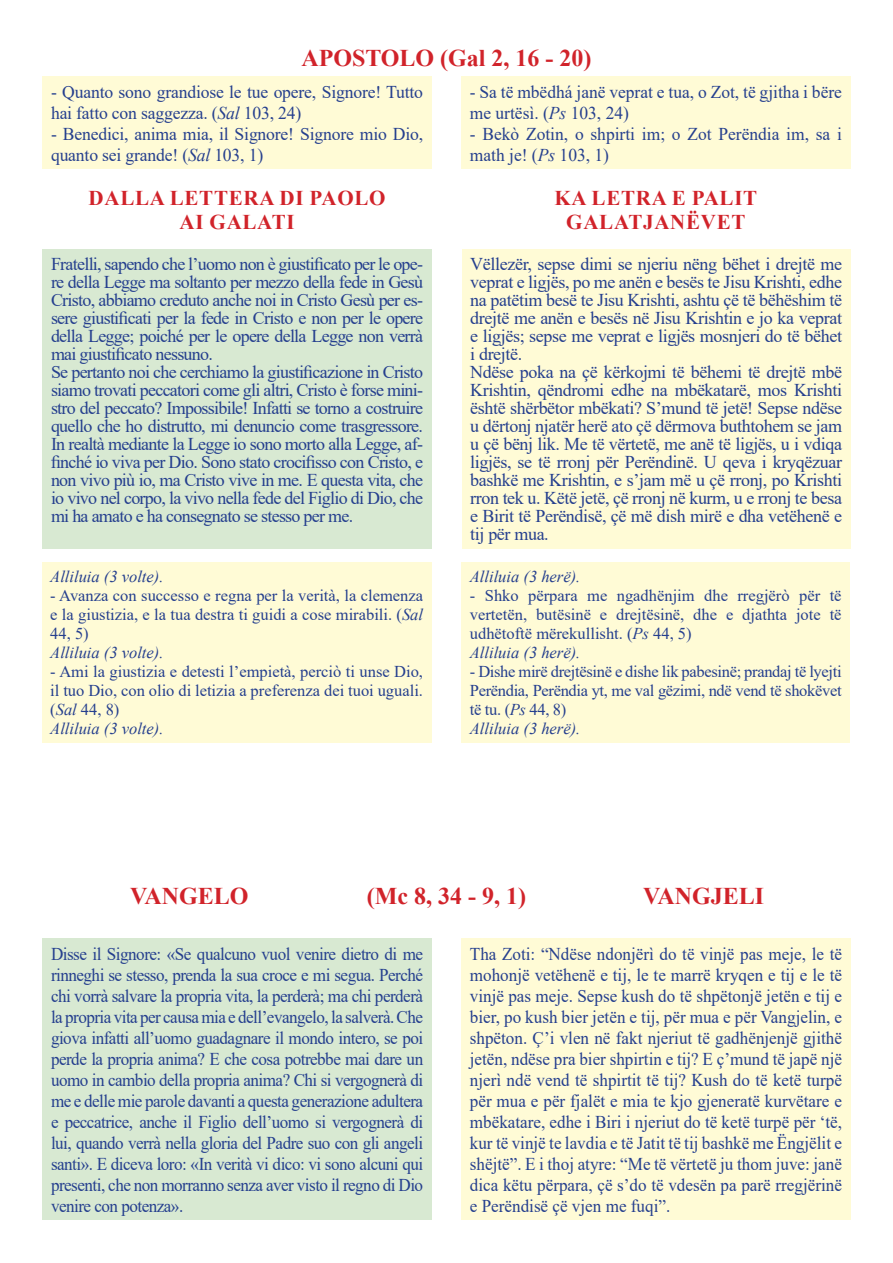
<style>
.page{position:relative;width:893px;height:1263px;background:#fff}
.page>*{position:absolute;margin:0;border:0;box-sizing:border-box;transform-origin:0 0}
.t1{font:700 24px "Times New Roman";color:#d1232a}
.t2{font:700 21px/24.2px "Times New Roman";letter-spacing:.035em;color:#d1232a;text-align:center}
.t3{font:18px/21px "Times New Roman";letter-spacing:-.02em;color:#253f8e;text-align:justify;scale:.95 1}
.t4{font:18px/18px "Times New Roman";letter-spacing:-.02em;color:#253f8e}
.t5{font:18px/18px "Times New Roman";letter-spacing:-.04em;color:#253f8e}
.t6{font:18px/21px "Times New Roman";color:#253f8e}
.t7{font:16.5px/18.9px "Times New Roman";color:#253f8e}
.t8{font:16.5px/18.9px "Times New Roman";letter-spacing:-.02em;color:#253f8e}
.t9{font:italic 16.5px "Times New Roman";color:#253f8e}
.s1{font-style:italic}
</style>
<div class="page">
<div style="left:42px;top:562px;width:390px;height:181px;background:#fffbd6"></div>
<div style="left:461px;top:562px;width:389px;height:181px;background:#fffbd6"></div>
<div style="left:43px;top:249px;width:389px;height:300px;background:#d8e9d2"></div>
<div style="left:462px;top:249px;width:388px;height:300px;background:#fffbd6"></div>
<div style="left:43px;top:939px;width:389px;height:281px;background:#d8e9d2"></div>
<div style="left:461px;top:939px;width:389px;height:281px;background:#fffbd6"></div>
<div style="left:461px;top:77px;width:389px;height:92px;background:#fffbd6"></div>
<div style="left:43px;top:77px;width:389px;height:92px;background:#fffbd6"></div>
<h1 class="t1" style="left:301px;top:41px;width:292px">APOSTOLO (Gal 2, 16 - 20)</h1>
<p class="t4" style="left:51px;top:81px;width:374px;line-height:21px">- Quanto sono grandiose le tue opere, Signore! Tutto hai fatto con saggezza. (<span class="s1">Sal</span> 103, 24)</p>
<p class="t4" style="left:51px;top:123px;width:374px;line-height:21px">- Benedici, anima mia, il Signore! Signore mio Dio, quanto sei grande! (<span class="s1">Sal</span> 103, 1)</p>
<p class="t6" style="left:470px;top:81px;width:374px">- Sa tё mbёdhá janё veprat e tua, o Zot, tё gjitha i bёre me urtёsì. (<span class="s1">Ps</span> 103, 24)</p>
<p class="t6" style="left:470px;top:123px;width:374px">- Bekò Zotin, o shpirti im; o Zot Perëndia im, sa i math je! (<span class="s1">Ps</span> 103, 1)</p>
<p class="t2" style="left:89px;top:185px;width:298px">DALLA LETTERA DI PAOLO<br>AI GALATI</p>
<p class="t5" style="left:51px;top:255px;width:374px">Fratelli, sapendo che l’uomo non è giustificato per le ope&shy;re della Legge ma soltanto per mezzo della fede in Gesù Cristo, abbiamo creduto anche noi in Cristo Gesù per es&shy;sere giustificati per la fede in Cristo e non per le opere della Legge; poiché per le opere della Legge non verrà mai giustificato nessuno.<br>Se pertanto noi che cerchiamo la giustificazione in Cristo siamo trovati peccatori come gli altri, Cristo è forse mini&shy;stro del peccato? Impossibile! Infatti se torno a costruire quello che ho distrutto, mi denuncio come trasgressore.<br>In realtà mediante la Legge io sono morto alla Legge, af&shy;finché io viva per Dio. Sono stato crocifisso con Cristo, e non vivo più io, ma Cristo vive in me. E questa vita, che io vivo nel corpo, la vivo nella fede del Figlio di Dio, che mi ha amato e ha consegnato se stesso per me.</p>
<p class="t4" style="left:470px;top:255px;width:373px">Vёllezёr, sepse dimi se njeriu nёng bёhet i drejtё me veprat e ligjёs, po me anёn e besёs te Jisu Krishti, edhe na patёtim besё te Jisu Krishti, ashtu çё tё bёhёshim tё drejtё me anёn e besёs nё Jisu Krishtin e jo ka veprat e ligjёs; sepse me veprat e ligjёs mosnjeri do të bёhet i drejtё.<br>Ndёse poka na çë kёrkojmi tё bёhemi tё drejtё mbё Krishtin, qёndromi edhe na mbёkatarё, mos Krishti ёshtё shёrbёtor mbёkati? S’mund të jetë! Sepse ndёse u dёrtonj njatёr herё ato çё dёrmova buthtohem se jam u çё bënj lik. Me tё vёrtetё, me anё tё ligjёs, u i vdiqa ligjёs, se tё rronj për Perёndinë. U qeva i kryqёzuar bashkё me Krishtin, e s’jam më u çё rronj, po Krishti rron tek u. Këtë jetё, çё rronj nё kurm, u e rronj te besa e Birit të Perёndisё, çë mё dish mirё e dha vetёhenё e tij për mua.</p>
<p class="t2" style="left:554px;top:185px;width:204px">KA LETRA E PALIT<br>GALATJANЁVET</p>
<p class="t9" style="left:50px;top:566px;width:115px">Alliluia (3 volte).</p>
<p class="t7" style="left:50px;top:586px;width:374px;text-align:justify">- Avanza con successo e regna per la verità, la clemenza e la giustizia, e la tua destra ti guidi a cose mirabili. (<span class="s1">Sal </span>44, 5)</p>
<p class="t9" style="left:50px;top:641px;width:115px">Alliluia (3 volte).</p>
<p class="t7" style="left:50px;top:662px;width:374px">- Ami la giustizia e detesti l’empietà, perciò ti unse Dio, il tuo Dio, con olio di letizia a preferenza dei tuoi uguali. (<span class="s1">Sal</span> 44, 8)<br><span class="s1">Alliluia (3 volte).</span></p>
<p class="t9" style="left:470px;top:566px;width:112px">Alliluia (3 herё).</p>
<p class="t7" style="left:470px;top:586px;width:373px">- Shko pёrpara me ngadhёnjim dhe rregjёrò pёr tё vertetёn, butёsinë e drejtësinë, dhe e djathta jote tё udhёtoftё mërekullisht. (<span class="s1">Ps</span> 44, 5)<br><span class="s1">Alliluia (3 herё).</span></p>
<p class="t8" style="left:470px;top:662px;width:373px">- Dishe mirё drejtёsinё e dishe lik pabesinё; prandaj tё lyejti Perёndia, Perёndia yt, me val gёzimi, ndё vend tё shokёvet tё tu. (<span class="s1">Ps</span> 44, 8)<br><span class="s1">Alliluia (3 herё).</span></p>
<h1 class="t1" style="left:130px;top:879px;width:120px">VANGELO</h1>
<h1 class="t1" style="left:367px;top:879px;width:161px">(Mc 8, 34 - 9, 1)</h1>
<h1 class="t1" style="left:643px;top:879px;width:122px">VANGJELI</h1>
<p class="t3" style="left:51px;top:943px;width:393px">Disse il Signore: «Se qualcuno vuol venire dietro di me rinneghi se stesso, prenda la sua croce e mi segua. Perché chi vorrà salvare la propria vita, la perderà; ma chi perderà la propria vita per causa mia e dell’evangelo, la salverà. Che giova infatti all’uomo guadagnare il mondo intero, se poi perde la propria anima? E che cosa potrebbe mai dare un uomo in cambio della propria anima? Chi si vergognerà di me e delle mie parole davanti a questa generazione adultera e peccatrice, anche il Figlio dell’uomo si vergognerà di lui, quando verrà nella gloria del Padre suo con gli angeli santi». E diceva loro: «In verità vi dico: vi sono alcuni qui presenti, che non morranno senza aver visto il regno di Dio venire con potenza».</p>
<p class="t3" style="left:470px;top:943px;width:393px">Tha Zoti: “Ndëse ndonjërì do të vinjë pas meje, le të mohonjë vetëhenë e tij, le te marrë kryqen e tij e le të vinjë pas meje. Sepse kush do të shpëtonjë jetën e tij e bier, po kush bier jetën e tij, për mua e për Vangjelin, e shpëton. Ç’i vlen në fakt njeriut të gadhënjenjë gjithë jetën, ndëse pra bier shpirtin e tij? E ç’mund të japë një njerì ndë vend të shpirtit të tij? Kush do të ketë turpë për mua e për fjalët e mia te kjo gjeneratë kurvëtare e mbëkatare, edhe i Biri i njeriut do të ketë turpë për ‘të, kur të vinjë te lavdia e të Jatit të tij bashkë me Ëngjëlit e shëjtë”. E i thoj atyre: “Me të vërtetë ju thom juve: janë dica këtu përpara, çë s’do të vdesën pa parë rregjërinë e Perëndisë çë vjen me fuqi”.</p>
</div>
